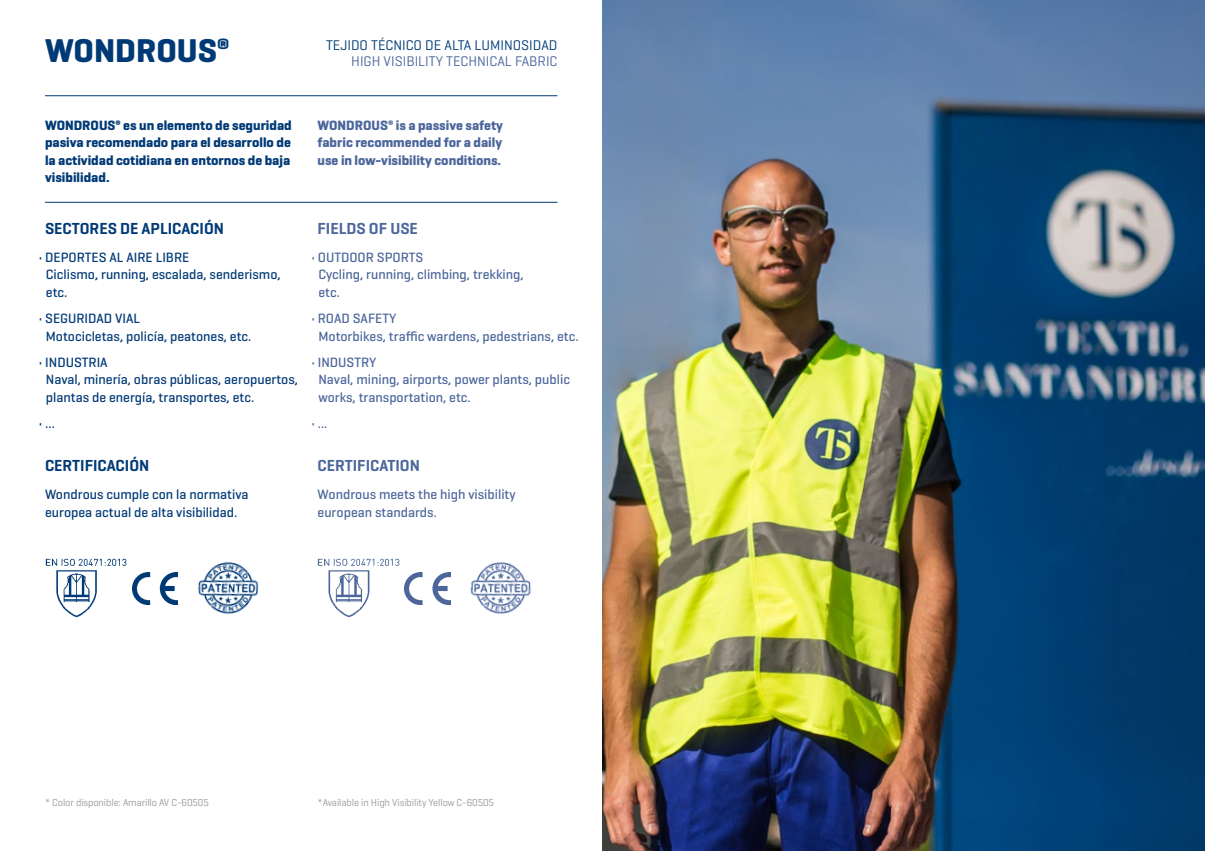
<style>
.page{position:relative;width:1205px;height:851px;background:#fff}
.page>*{position:absolute;margin:0;border:0;box-sizing:border-box;transform-origin:0 0}
.t1{font:700 33.5px "Geogrotesque";color:#003a76}
.t2{font:700 19.5px "Geogrotesque";color:#003a76}
.t3{font:600 16.25px "Geogrotesque";color:#003a76}
.t4{font:600 16.25px "Geogrotesque";color:#4c669b}
.t5{font:14.25px "Geogrotesque";color:#003a76}
.t6{font:14.25px "Geogrotesque";color:#4c669b}
.t7{font:500 13.75px/17.5px "Geogrotesque";color:#003a76}
.t8{font:500 13.75px/17.5px "Geogrotesque";color:#4c669b}
.t9{font:700 13.75px/17.5px "Geogrotesque";color:#003a76;text-align:justify}
.t10{font:700 13.75px/17.5px "Geogrotesque";color:#4c669b;text-align:justify}
.t11{font:10.25px "Geogrotesque";letter-spacing:-.01em;color:#9a989d}
</style>
<div class="page">
<img style="left:317px;top:558px;width:83px;height:60px">
<img style="left:405px;top:572px;width:45px;height:32px">
<img style="left:470px;top:562px;width:61px;height:52px">
<img style="left:602px;top:0;width:603px;height:850px">
<hr style="left:45px;top:95px;width:512px;height:1px;background:#003a76">
<hr style="left:45px;top:202px;width:512px;height:1px;background:#003a76">
<img style="left:45px;top:558px;width:82px;height:60px">
<img style="left:132px;top:572px;width:46px;height:32px">
<img style="left:197px;top:562px;width:62px;height:53px">
<h2 class="t2" style="left:217px;top:33px;width:14px">®</h2>
<h1 class="t1" style="left:45px;top:29px;width:173px">WONDROUS</h1>
<p class="t5" style="left:326px;top:37px;width:233px">TEJIDO TÉCNICO DE ALTA LUMINOSIDAD</p>
<p class="t6" style="left:351px;top:52px;width:208px">HIGH VISIBILITY TECHNICAL FABRIC</p>
<p class="t9" style="left:45px;top:116px;width:248px">WONDROUS<sup>®</sup> es un elemento de seguridad pasiva recomendado para el desarrollo de la actividad cotidiana en entornos de baja visibilidad.</p>
<p class="t3" style="left:45px;top:218px;width:180px">SECTORES DE APLICACIÓN</p>
<p class="t7" style="left:46px;top:248px;width:236px;text-indent:-7px">• DEPORTES AL AIRE LIBRE<br>Ciclismo, running, escalada, senderismo, etc.</p>
<p class="t7" style="left:46px;top:309px;width:207px;text-indent:-7px">• SEGURIDAD VIAL<br>Motocicletas, policía, peatones, etc.</p>
<p class="t7" style="left:46px;top:353px;width:254px;text-indent:-7px">• INDUSTRIA<br>Naval, minería, obras públicas, aeropuertos, plantas de energía, transportes, etc.</p>
<p class="t7" style="left:39px;top:414px;width:18px">• ...</p>
<p class="t3" style="left:45px;top:455px;width:106px">CERTIFICACIÓN</p>
<p class="t7" style="left:45px;top:485px;width:205px">Wondrous cumple con la normativa europea actual de alta visibilidad.</p>
<p class="t10" style="left:317px;top:116px;width:187px">WONDROUS<sup>®</sup> is a passive safety fabric recommended for a daily use in low-visibility conditions.</p>
<p class="t4" style="left:317px;top:218px;width:102px">FIELDS OF USE</p>
<p class="t8" style="left:318px;top:248px;width:207px;text-indent:-7px">• OUTDOOR SPORTS<br>Cycling, running, climbing, trekking, etc.</p>
<p class="t8" style="left:318px;top:309px;width:262px;text-indent:-7px">• ROAD SAFETY<br>Motorbikes, traffic wardens, pedestrians, etc.</p>
<p class="t8" style="left:318px;top:353px;width:253px;text-indent:-7px">• INDUSTRY<br>Naval, mining, airports, power plants, public works, transportation, etc.</p>
<p class="t8" style="left:311px;top:414px;width:18px">• ...</p>
<p class="t4" style="left:317px;top:455px;width:104px">CERTIFICATION</p>
<p class="t8" style="left:317px;top:485px;width:200px">Wondrous meets the high visibility european standards.</p>
<p class="t11" style="left:45px;top:796px;width:165px">* Color disponible: Amarillo AV C-60505</p>
<p class="t11" style="left:317px;top:796px;width:178px">*Available in High Visibility Yellow C-60505</p>
</div>
